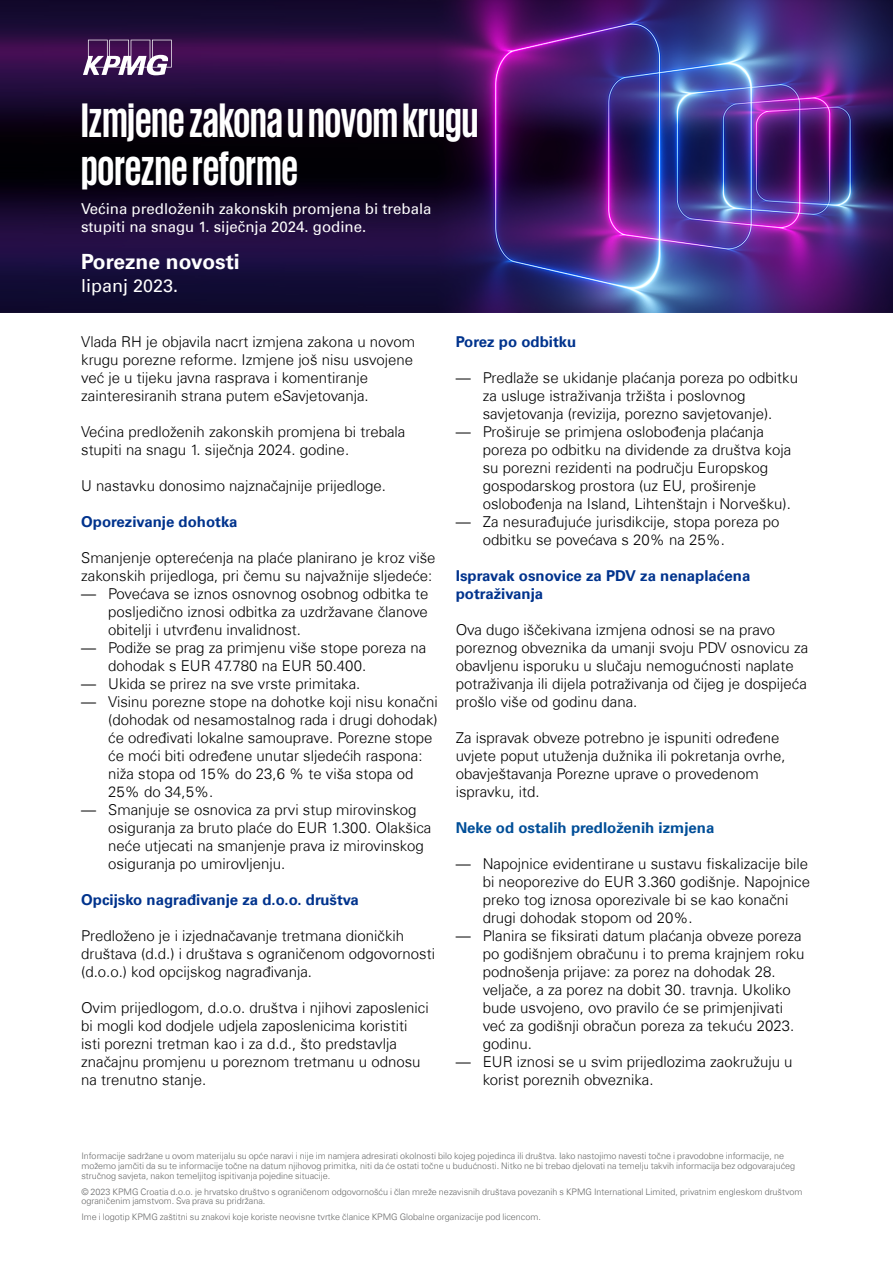
<style>
.page{position:relative;width:893px;height:1263px;background:#fff}
.page>*{position:absolute;margin:0;border:0;box-sizing:border-box;transform-origin:0 0}
.t1{font:700 49.5px/48px "KPMG";color:#fff;scale:.9 1}
.t2{font:700 21px "Universfor KPMG";color:#fff}
.t3{font:18px "Universfor KPMG";color:#fff}
.t4{font:300 15px/18px "Universfor KPMG";color:#000}
.t5{font:700 15px/18px "Universfor KPMG";color:#00338d}
.t6{font:15px/18px "Universfor KPMG";color:#fff}
.t7{font:700 15px "Universfor KPMG";color:#004e98}
.t8{font:300 9px/9.8px "Universfor KPMG";color:#666767}
</style>
<div class="page">
<img style="left:0;top:0;width:893px;height:313px">
<svg style="left:83px;top:40px;width:89px;height:35px"></svg>
<h1 class="t1" style="left:81px;top:95px;width:443px">Izmjene zakona u novom krugu porezne reforme</h1>
<p class="t6" style="left:81px;top:199px;width:352px">Većina predloženih zakonskih promjena bi trebala stupiti na snagu 1. siječnja 2024. godine.</p>
<h2 class="t2" style="left:81px;top:249px;width:160px">Porezne novosti</h2>
<p class="t3" style="left:81px;top:275px;width:99px">lipanj 2023.</p>
<p class="t4" style="left:81px;top:332px;width:335px">Vlada RH je objavila nacrt izmjena zakona u novom krugu porezne reforme. Izmjene još nisu usvojene već je u tijeku javna rasprava i komentiranje zainteresiranih strana putem eSavjetovanja.</p>
<p class="t4" style="left:81px;top:422px;width:326px">Većina predloženih zakonskih promjena bi trebala stupiti na snagu 1. siječnja 2024. godine.</p>
<p class="t4" style="left:81px;top:476px;width:306px">U nastavku donosimo najznačajnije prijedloge.</p>
<p class="t5" style="left:81px;top:513px;width:158px">Oporezivanje dohotka</p>
<p class="t4" style="left:81px;top:548px;width:356px">Smanjenje opterećenja na plaće planirano je kroz više zakonskih prijedloga, pri čemu su najvažnije sljedeće:</p>
<p class="t4" style="left:108px;top:584px;width:322px;text-align:justify;text-indent:-27px">— Povećava se iznos osnovnog osobnog odbitka te posljedično iznosi odbitka za uzdržavane članove obitelji i utvrđenu invalidnost.</p>
<p class="t4" style="left:108px;top:638px;width:320px;text-indent:-27px">— Podiže se prag za primjenu više stope poreza na dohodak s EUR 47.780 na EUR 50.400.</p>
<p class="t4" style="left:81px;top:674px;width:281px">— Ukida se prirez na sve vrste primitaka.</p>
<p class="t4" style="left:108px;top:692px;width:331px;text-indent:-27px">— Visinu porezne stope na dohotke koji nisu konačni (dohodak od nesamostalnog rada i drugi dohodak) će određivati lokalne samouprave. Porezne stope će moći biti određene unutar sljedećih raspona: niža stopa od 15% do 23,6 % te viša stopa od 25% do 34,5%.</p>
<p class="t4" style="left:108px;top:800px;width:325px;text-indent:-27px">— Smanjuje se osnovica za prvi stup mirovinskog osiguranja za bruto plaće do EUR 1.300. Olakšica neće utjecati na smanjenje prava iz mirovinskog osiguranja po umirovljenju.</p>
<p class="t5" style="left:81px;top:891px;width:279px">Opcijsko nagrađivanje za d.o.o. društva</p>
<p class="t4" style="left:81px;top:926px;width:355px">Predloženo je i izjednačavanje tretmana dioničkih društava (d.d.) i društava s ograničenom odgovornosti (d.o.o.) kod opcijskog nagrađivanja.</p>
<p class="t4" style="left:81px;top:998px;width:349px">Ovim prijedlogom, d.o.o. društva i njihovi zaposlenici bi mogli kod dodjele udjela zaposlenicima koristiti isti porezni tretman kao i za d.d., što predstavlja značajnu promjenu u poreznom tretmanu u odnosu na trenutno stanje.</p>
<p class="t5" style="left:456px;top:333px;width:122px">Porez po odbitku</p>
<p class="t4" style="left:483px;top:368px;width:317px;text-indent:-27px">— Predlaže se ukidanje plaćanja poreza po odbitku za usluge istraživanja tržišta i poslovnog savjetovanja (revizija, porezno savjetovanje).</p>
<p class="t4" style="left:483px;top:422px;width:310px;text-indent:-27px">— Proširuje se primjena oslobođenja plaćanja poreza po odbitku na dividende za društva koja su porezni rezidenti na području Europskog gospodarskog prostora (uz EU, proširenje oslobođenja na Island, Lihtenštajn i Norvešku).</p>
<p class="t4" style="left:483px;top:512px;width:298px;text-indent:-27px">— Za nesurađujuće jurisdikcije, stopa poreza po odbitku se povećava s 20% na 25%.</p>
<p class="t5" style="left:456px;top:567px;width:296px">Ispravak osnovice za PDV za nenaplaćena potraživanja</p>
<p class="t4" style="left:456px;top:620px;width:354px">Ova dugo iščekivana izmjena odnosi se na pravo poreznog obveznika da umanji svoju PDV osnovicu za obavljenu isporuku u slučaju nemogućnosti naplate potraživanja ili dijela potraživanja od čijeg je dospijeća prošlo više od godinu dana.</p>
<p class="t4" style="left:456px;top:728px;width:331px">Za ispravak obveze potrebno je ispuniti određene uvjete poput utuženja dužnika ili pokretanja ovrhe, obavještavanja Porezne uprave o provedenom ispravku, itd.</p>
<p class="t7" style="left:456px;top:819px;width:260px">Neke od ostalih predloženih izmjena</p>
<p class="t4" style="left:483px;top:854px;width:329px;text-indent:-27px">— Napojnice evidentirane u sustavu fiskalizacije bile bi neoporezive do EUR 3.360 godišnje. Napojnice preko tog iznosa oporezivale bi se kao konačni drugi dohodak stopom od 20%.</p>
<p class="t4" style="left:483px;top:926px;width:323px;text-indent:-27px">— Planira se fiksirati datum plaćanja obveze poreza po godišnjem obračunu i to prema krajnjem roku podnošenja prijave: za porez na dohodak 28. veljače, a za porez na dobit 30. travnja. Ukoliko bude usvojeno, ovo pravilo će se primjenjivati već za godišnji obračun poreza za tekuću 2023. godinu.</p>
<p class="t4" style="left:483px;top:1052px;width:311px;text-indent:-27px">— EUR iznosi se u svim prijedlozima zaokružuju u korist poreznih obveznika.</p>
<p class="t8" style="left:81px;top:1151px;width:715px">Informacije sadržane u ovom materijalu su opće naravi i nije im namjera adresirati okolnosti bilo kojeg pojedinca ili društva. Iako nastojimo navesti točne i pravodobne informacije, ne možemo jamčiti da su te informacije točne na datum njihovog primitka, niti da će ostati točne u budućnosti. Nitko ne bi trebao djelovati na temelju takvih informacija bez odgovarajućeg stručnog savjeta, nakon temeljitog ispitivanja pojedine situacije.</p>
<p class="t8" style="left:81px;top:1186px;width:723px">© 2023 KPMG Croatia d.o.o. je hrvatsko društvo s ograničenom odgovornošću i član mreže nezavisnih društava povezanih s KPMG International Limited, privatnim engleskom društvom ograničenim jamstvom. Sva prava su pridržana.</p>
<p class="t8" style="left:81px;top:1212px;width:461px">Ime i logotip KPMG zaštitni su znakovi koje koriste neovisne tvrtke članice KPMG Globalne organizacije pod licencom.</p>
</div>
